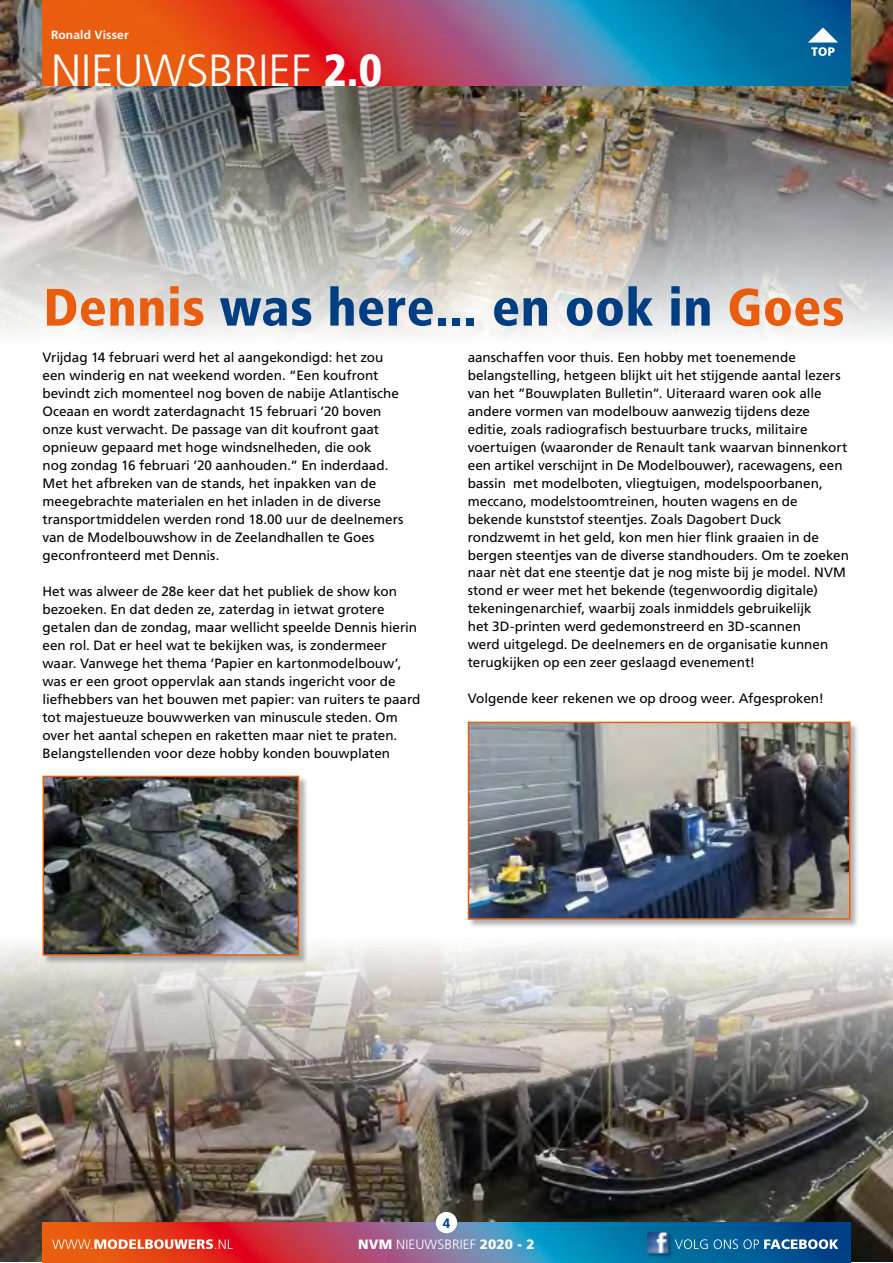
<style>
.page{position:relative;width:893px;height:1263px;background:#fff}
.page>*{position:absolute;margin:0;border:0;box-sizing:border-box;transform-origin:0 0}
.t1{font:900 condensed 52.5px "Frutiger LT Std";letter-spacing:.01em;color:#003e84}
.t2{font:300 45px "Frutiger LT Std";color:#fff}
.t3{font:13.5px/18px "Frutiger LT Std";color:#000}
.t4{font:300 13.5px/21.3px "Frutiger LT Std";letter-spacing:.01em;color:#fff;text-align:center}
.t5{font:700 12px "Frutiger LT Std";letter-spacing:.015em;color:#fff}
.s1{font-weight:900;font-stretch:condensed}
.s2{color:#e95d0f}
.s3{font-weight:700;color:#003e84}
.s4{font-weight:900}
</style>
<div class="page">
<img style="left:0;top:0;width:893px;height:336px">
<img style="left:0;top:943px;width:893px;height:319px">
<img style="left:43px;top:0;width:807px;height:85px">
<img style="left:43px;top:1222px;width:807px;height:41px">
<div style="left:436px;top:1212px;width:21px;height:21px;background:#fff;border-radius:50%"></div>
<svg style="left:52px;top:1239px;width:181px;height:10px"></svg>
<svg style="left:675px;top:1239px;width:163px;height:10px"></svg>
<div style="left:647px;top:1232px;width:26px;height:25px;background:#000;opacity:.3"></div>
<img style="left:647px;top:1232px;width:21px;height:21px">
<svg style="left:808px;top:27px;width:30px;height:29px"></svg>
<div style="left:467px;top:721px;width:392px;height:207px;background:#000;opacity:.3"></div>
<img style="left:471px;top:725px;width:376px;height:192px">
<div style="left:468px;top:722px;width:382px;height:198px;border:2px solid #e95d0f"></div>
<div style="left:42px;top:775px;width:266px;height:189px;background:#000;opacity:.3"></div>
<img style="left:46px;top:779px;width:250px;height:174px">
<div style="left:43px;top:776px;width:256px;height:180px;border:2px solid #e95d0f"></div>
<p class="t5" style="left:51px;top:28px;width:79px">Ronald Visser</p>
<h2 class="t2" style="left:51px;top:45px;width:333px">NIEUWSBRIEF <span class="s1">2.0</span></h2>
<h1 class="t1" style="left:43px;top:276px;width:802px"><span class="s2">Dennis</span> was here... en ook in <span class="s2">Goes</span></h1>
<p class="t3" style="left:43px;top:348px;width:362px">Vrijdag 14 februari werd het al aangekondigd: het zou een winderig en nat weekend worden. “Een koufront bevindt zich momenteel nog boven de nabije Atlantische Oceaan en wordt zaterdagnacht 15 februari ’20 boven onze kust verwacht. De passage van dit koufront gaat opnieuw gepaard met hoge windsnelheden, die ook<br>nog zondag 16 februari ’20 aanhouden.” En inderdaad.<br>Met het afbreken van de stands, het inpakken van de meegebrachte materialen en het inladen in de diverse transportmiddelen werden rond 18.00 uur de deelnemers van de Modelbouwshow in de Zeelandhallen te Goes geconfronteerd met Dennis.</p>
<p class="t3" style="left:43px;top:582px;width:379px">Het was alweer de 28e keer dat het publiek de show kon bezoeken. En dat deden ze, zaterdag in ietwat grotere getalen dan de zondag, maar wellicht speelde Dennis hierin een rol. Dat er heel wat te bekijken was, is zondermeer waar. Vanwege het thema ‘Papier en kartonmodelbouw’, was er een groot oppervlak aan stands ingericht voor de liefhebbers van het bouwen met papier: van ruiters te paard tot majestueuze bouwwerken van minuscule steden. Om over het aantal schepen en raketten maar niet te praten.<br>Belangstellenden voor deze hobby konden bouwplaten</p>
<p class="t3" style="left:468px;top:348px;width:383px">aanschaffen voor thuis. Een hobby met toenemende belangstelling, hetgeen blijkt uit het stijgende aantal lezers van het ”Bouwplaten Bulletin”. Uiteraard waren ook alle andere vormen van modelbouw aanwezig tijdens deze editie, zoals radiografisch bestuurbare trucks, militaire voertuigen (waaronder de Renault tank waarvan binnenkort een artikel verschijnt in De Modelbouwer), racewagens, een bassin met modelboten, vliegtuigen, modelspoorbanen, meccano, modelstoomtreinen, houten wagens en de bekende kunststof steentjes. Zoals Dagobert Duck rondzwemt in het geld, kon men hier flink graaien in de bergen steentjes van de diverse standhouders. Om te zoeken naar nèt dat ene steentje dat je nog miste bij je model. NVM stond er weer met het bekende (tegenwoordig digitale) tekeningenarchief, waarbij zoals inmiddels gebruikelijk<br>het 3D-printen werd gedemonstreerd en 3D-scannen<br>werd uitgelegd. De deelnemers en de organisatie kunnen terugkijken op een zeer geslaagd evenement!</p>
<p class="t3" style="left:468px;top:690px;width:358px">Volgende keer rekenen we op droog weer. Afgesproken!</p>
<p class="t4" style="left:358px;top:1212px;width:178px"><span class="s3">4<br></span><span class="s4">NVM</span> NIEUWSBRIEF <span class="s4">2020 - 2</span></p>
</div>
